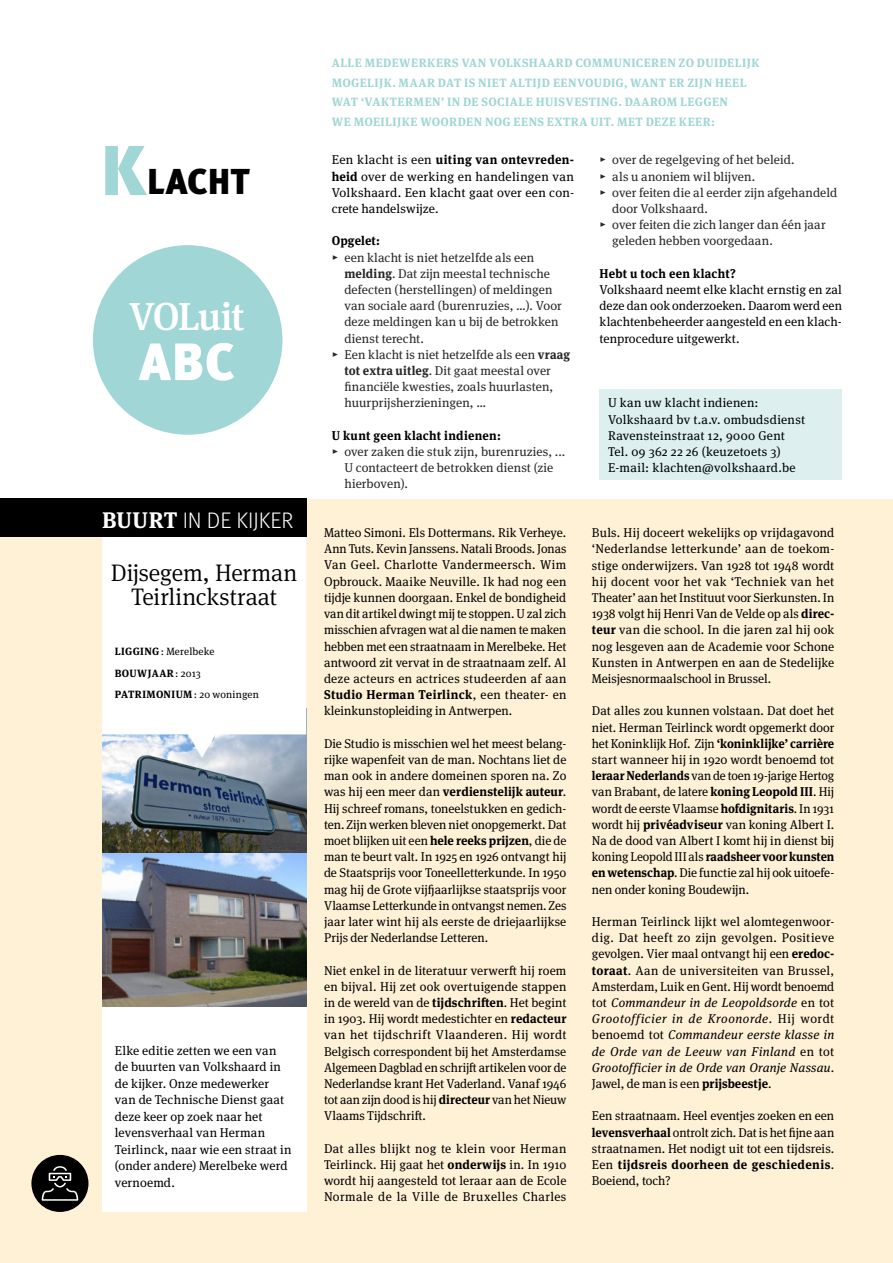
<style>
.page{position:relative;width:893px;height:1263px;background:#fff}
.page>*{position:absolute;margin:0;border:0;box-sizing:border-box;transform-origin:0 0}
.t1{font:900 52.5px "Meta Pro";color:#fff}
.t2{font:500 39px "Meta Serif Pro";letter-spacing:-.04em;color:#fff}
.t3{font:900 36px "Meta Pro";letter-spacing:.005em;color:#000}
.t4{font:300 24px/24px "Meta Serif Pro";letter-spacing:-.01em;color:#000;text-align:center}
.t5{font:300 22.5px "Meta Pro";letter-spacing:-.005em;color:#fff}
.t6{font:12.75px/16.2px "Meta Serif Pro";letter-spacing:.01em;color:#000;text-align:justify}
.t7{font:12.75px/16.2px "Meta Serif Pro";letter-spacing:.01em;color:#272726}
.t8{font:700 12.75px "Meta Serif Pro";letter-spacing:.02em;color:#000;scale:.95 1}
.t9{font:700 12px/19.5px "Meta Serif Pro";letter-spacing:.035em;color:#a1d6d6}
.t10{font:700 10.5px/21.5px "Meta Serif Pro";letter-spacing:.045em;color:#000}
.s1{font-size:70.5px;color:#a1d6d6}
.s2{font-family:"Meta Serif Pro";font-weight:700}
.s3{font-weight:400}
.s4{font-weight:700}
.s5{font-style:italic}
</style>
<div class="page">
<div style="left:93px;top:245px;width:189px;height:190px;background:#a1d6d6;border-radius:50%"></div>
<div style="left:0;top:500px;width:893px;height:763px;background:#fff1d6"></div>
<div style="left:102px;top:837px;width:204px;height:375px;background:#fff"></div>
<img style="left:102px;top:758px;width:204px;height:96px">
<svg style="left:102px;top:537px;width:204px;height:221px;background:#f8fafb"></svg>
<div style="left:0;top:499px;width:306px;height:38px;background:#000"></div>
<div style="left:31px;top:1155px;width:57px;height:57px;background:#000;border-radius:50%"></div>
<svg style="left:42px;top:1166px;width:36px;height:35px"></svg>
<div style="left:600px;top:389px;width:242px;height:26px;background:#ddefef"></div>
<div style="left:600px;top:405px;width:242px;height:26px;background:#ddefef"></div>
<div style="left:600px;top:422px;width:242px;height:25px;background:#ddefef"></div>
<div style="left:600px;top:438px;width:242px;height:25px;background:#ddefef"></div>
<div style="left:600px;top:454px;width:242px;height:25px;background:#ddefef"></div>
<img style="left:102px;top:854px;width:204px;height:153px">
<h3 class="t3" style="left:101px;top:153px;width:150px"><span class="s1">K</span>LACHT</h3>
<h2 class="t2" style="left:129px;top:286px;width:117px">VOLuit</h2>
<h1 class="t1" style="left:139px;top:320px;width:97px">ABC</h1>
<h3 class="t5" style="left:102px;top:503px;width:193px"><span class="s2">BUURT</span> IN DE KIJKER</h3>
<h3 class="t4" style="left:111px;top:559px;width:188px">Dijsegem, Herman<br>Teirlinckstraat</h3>
<p class="t10" style="left:115px;top:640px;width:146px">LIGGING<span class="s3">: Merelbeke<br></span>BOUWJAAR<span class="s3">: 2013<br></span>PATRIMONIUM<span class="s3">: 20 woningen</span></p>
<p class="t6" style="left:115px;top:1041px;width:178px;text-align:left">Elke editie zetten we een van de buurten van Volkshaard in de kijker. Onze medewerker van de Technische Dienst gaat deze keer op zoek naar het levensverhaal van Herman<br>Teirlinck, naar wie een straat in (onder andere) Merelbeke werd vernoemd.</p>
<p class="t9" style="left:332px;top:52px;width:429px">ALLE MEDEWERKERS VAN VOLKSHAARD COMMUNICEREN ZO DUIDELIJK MOGELIJK. MAAR DAT IS NIET ALTIJD EENVOUDIG, WANT ER ZIJN HEEL WAT ‘VAKTERMEN’ IN DE SOCIALE HUISVESTING. DAAROM LEGGEN<br>WE MOEILIJKE WOORDEN NOG EENS EXTRA UIT. MET DEZE KEER:</p>
<p class="t6" style="left:332px;top:151px;width:244px">Een klacht is een <span class="s4">uiting van ontevreden&shy;heid</span> over de werking en handelingen van Volkshaard. Een klacht gaat over een con&shy;crete handelswijze.</p>
<p class="t8" style="left:332px;top:231px;width:52px">Opgelet:</p>
<p class="t7" style="left:332px;top:248px;width:204px">▸ een klacht is niet hetzelfde als een</p>
<p class="t7" style="left:344px;top:265px;width:207px"><span class="s4">melding</span>. Dat zijn meestal technische</p>
<p class="t7" style="left:344px;top:281px;width:210px">defecten (herstellingen) of meldingen</p>
<p class="t7" style="left:344px;top:297px;width:219px">van sociale aard (burenruzies, …). Voor</p>
<p class="t7" style="left:344px;top:313px;width:216px">deze meldingen kan u bij de betrokken</p>
<p class="t7" style="left:344px;top:329px;width:81px">dienst terecht.</p>
<p class="t7" style="left:332px;top:346px;width:240px">▸ Een klacht is niet hetzelfde als een <span class="s4">vraag</span></p>
<p class="t7" style="left:344px;top:362px;width:208px"><span class="s4">tot extra uitleg</span>. Dit gaat meestal over</p>
<p class="t7" style="left:344px;top:378px;width:210px">financiële kwesties, zoals huurlasten,</p>
<p class="t7" style="left:344px;top:394px;width:143px">huurprijsherzieningen, …</p>
<p class="t8" style="left:332px;top:425px;width:180px">U kunt geen klacht indienen:</p>
<p class="t7" style="left:344px;top:443px;width:222px;text-indent:-13px">▸ over zaken die stuk zijn, burenruzies, ...<br>U contacteert de betrokken dienst (zie hierboven).</p>
<p class="t6" style="left:324px;top:524px;width:244px">Matteo Simoni. Els Dottermans. Rik Verheye.<br>Ann Tuts. Kevin Janssens. Natali Broods. Jonas Van Geel. Charlotte Vandermeersch. Wim Opbrouck. Maaike Neuville. Ik had nog een tijdje kunnen doorgaan. Enkel de bondigheid van dit artikel dwingt mij te stoppen. U zal zich misschien afvragen wat al die namen te maken hebben met een straatnaam in Merelbeke. Het antwoord zit vervat in de straatnaam zelf. Al deze acteurs en actrices studeerden af aan <span class="s4">Studio Herman Teirlinck</span>, een theater- en kleinkunstopleiding in Antwerpen.</p>
<p class="t6" style="left:324px;top:734px;width:244px">Die Studio is misschien wel het meest belang&shy;rijke wapenfeit van de man. Nochtans liet de man ook in andere domeinen sporen na. Zo was hij een meer dan <span class="s4">verdienstelijk auteur</span>.<br>Hij schreef romans, toneelstukken en gedich&shy;ten. Zijn werken bleven niet onopgemerkt. Dat moet blijken uit een <span class="s4">hele reeks prijzen</span>, die de man te beurt valt. In 1925 en 1926 ontvangt hij de Staatsprijs voor Toneelletterkunde. In 1950 mag hij de Grote vijfjaarlijkse staatsprijs voor Vlaamse Letterkunde in ontvangst nemen. Zes jaar later wint hij als eerste de driejaarlijkse Prijs der Nederlandse Letteren.</p>
<p class="t6" style="left:324px;top:961px;width:244px">Niet enkel in de literatuur verwerft hij roem en bijval. Hij zet ook overtuigende stappen in de wereld van de <span class="s4">tijdschriften</span>. Het begint in 1903. Hij wordt medestichter en <span class="s4">redacteur </span>van het tijdschrift Vlaanderen. Hij wordt Belgisch correspondent bij het Amsterdamse Algemeen Dagblad en schrijft artikelen voor de Nederlandse krant Het Vaderland. Vanaf 1946 tot aan zijn dood is hij <span class="s4">directeur</span> van het Nieuw Vlaams Tijdschrift.</p>
<p class="t6" style="left:324px;top:1139px;width:244px">Dat alles blijkt nog te klein voor Herman Teirlinck. Hij gaat het <span class="s4">onderwijs</span> in. In 1910 wordt hij aangesteld tot leraar aan de Ecole Normale de la Ville de Bruxelles Charles</p>
<p class="t7" style="left:600px;top:151px;width:197px">▸ over de regelgeving of het beleid.</p>
<p class="t7" style="left:600px;top:167px;width:157px">▸ als u anoniem wil blijven.</p>
<p class="t7" style="left:599px;top:184px;width:239px">▸ over feiten die al eerder zijn afgehandeld</p>
<p class="t7" style="left:612px;top:200px;width:97px">door Volkshaard.</p>
<p class="t7" style="left:599px;top:216px;width:228px">▸ over feiten die zich langer dan één jaar</p>
<p class="t7" style="left:612px;top:232px;width:162px">geleden hebben voorgedaan.</p>
<p class="t8" style="left:600px;top:263px;width:145px">Hebt u toch een klacht?</p>
<p class="t6" style="left:600px;top:281px;width:244px">Volkshaard neemt elke klacht ernstig en zal deze dan ook onderzoeken. Daarom werd een klachtenbeheerder aangesteld en een klach&shy;tenprocedure uitgewerkt.</p>
<p class="t6" style="left:608px;top:394px;width:199px;text-align:left">U kan uw klacht indienen:<br>Volkshaard bv t.a.v. ombudsdienst<br>Ravensteinstraat 12, 9000 Gent<br>Tel. 09 362 22 26 (keuzetoets 3)<br>E-mail: klachten@volkshaard.be</p>
<p class="t6" style="left:592px;top:524px;width:244px">Buls. Hij doceert wekelijks op vrijdagavond ‘Nederlandse letterkunde’ aan de toekom&shy;stige onderwijzers. Van 1928 tot 1948 wordt hij docent voor het vak ‘Techniek van het Theater’ aan het Instituut voor Sierkunsten. In 1938 volgt hij Henri Van de Velde op als <span class="s4">direc&shy;teur</span> van die school. In die jaren zal hij ook nog lesgeven aan de Academie voor Schone Kunsten in Antwerpen en aan de Stedelijke Meisjesnormaalschool in Brussel.</p>
<p class="t6" style="left:592px;top:702px;width:244px">Dat alles zou kunnen volstaan. Dat doet het niet. Herman Teirlinck wordt opgemerkt door het Koninklijk Hof. Zijn <span class="s4">‘koninklijke’ carrière </span>start wanneer hij in 1920 wordt benoemd tot <span class="s4">leraar Nederlands</span> van de toen 19-jarige Hertog van Brabant, de latere <span class="s4">koning Leopold III</span>. Hij wordt de eerste Vlaamse <span class="s4">hofdignitaris</span>. In 1931 wordt hij <span class="s4">privéadviseur</span> van koning Albert I.<br>Na de dood van Albert I komt hij in dienst bij koning Leopold III als <span class="s4">raadsheer voor kunsten en wetenschap</span>. Die functie zal hij ook uitoefe&shy;nen onder koning Boudewijn.</p>
<p class="t6" style="left:592px;top:913px;width:244px">Herman Teirlinck lijkt wel alomtegenwoor&shy;dig. Dat heeft zo zijn gevolgen. Positieve gevolgen. Vier maal ontvangt hij een <span class="s4">eredoc&shy;toraat</span>. Aan de universiteiten van Brussel, Amsterdam, Luik en Gent. Hij wordt benoemd tot <span class="s5">Commandeur in de Leopoldsorde</span> en tot <span class="s5">Grootofficier in de Kroonorde</span>. Hij wordt benoemd tot <span class="s5">Commandeur eerste klasse in de Orde van de Leeuw van Finland</span> en tot <span class="s5">Grootofficier in de Orde van Oranje Nassau</span>.<br>Jawel, de man is een <span class="s4">prijsbeestje</span>.</p>
<p class="t6" style="left:592px;top:1107px;width:244px">Een straatnaam. Heel eventjes zoeken en een <span class="s4">levensverhaal</span> ontrolt zich. Dat is het fijne aan straatnamen. Het nodigt uit tot een tijdsreis.<br>Een <span class="s4">tijdsreis doorheen de geschiedenis</span>.<br>Boeiend, toch?</p>
</div>
